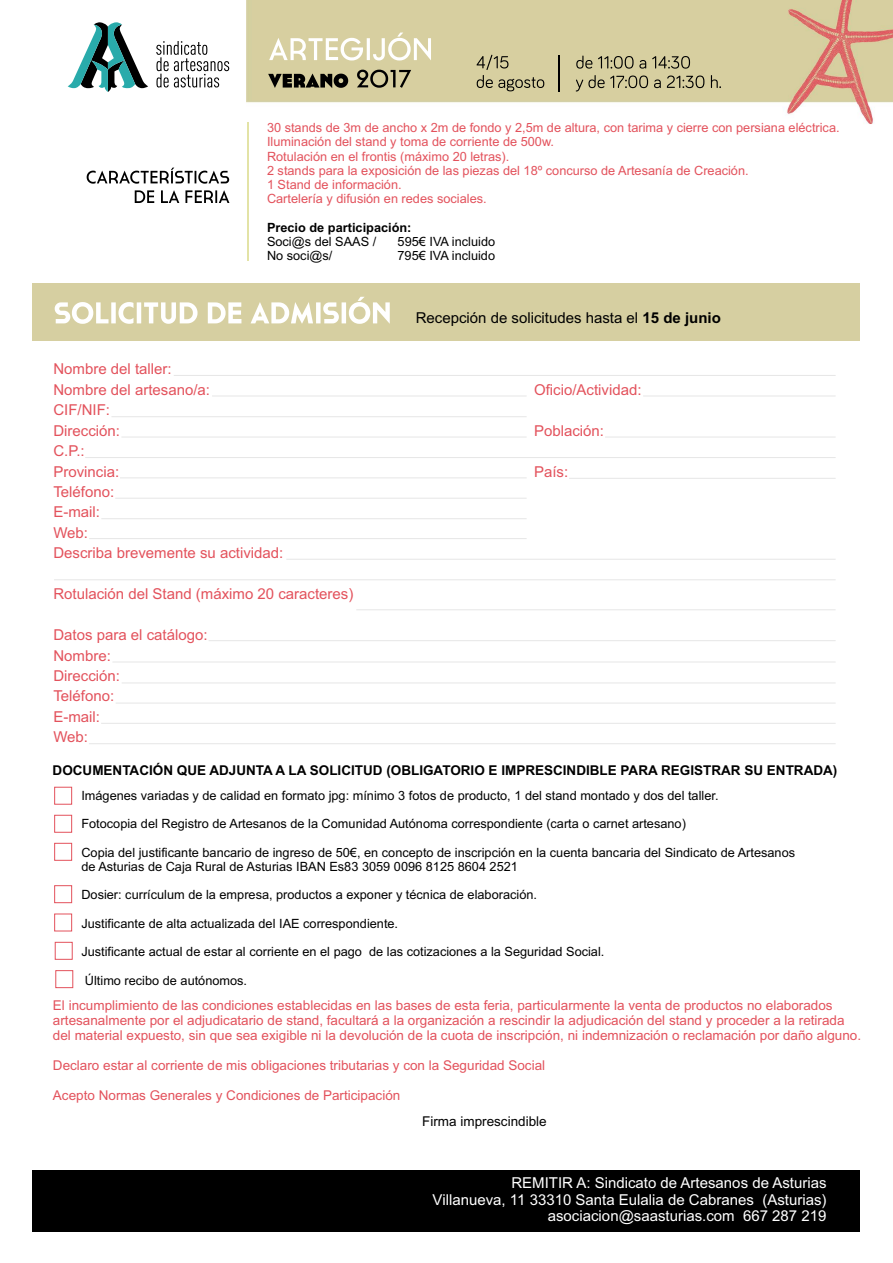
<style>
.page{position:relative;width:893px;height:1263px;background:#fff}
.page>*{position:absolute;margin:0;border:0;box-sizing:border-box;transform-origin:0 0}
.t1{font:15px/20.4px "Arial";color:#e3525c}
.t2{font:15px/16.8px "Arial";color:#fff;text-align:right}
.t3{font:15px "Arial";color:#000}
.t4{font:13.5px/15.1px "Arial";color:#e3525c}
.t5{font:700 13.5px "Arial";color:#000}
.t6{font:13.5px "Arial";color:#000}
.t7{font:12.75px/14.2px "Arial";color:#000}
.t8{font:12.75px/14.2px "Arial";color:#e3525c}
.t9{font:700 12.75px "Arial";color:#000}
.s1{font-weight:700}
</style>
<div class="page">
<img style="left:247px;top:0;width:646px;height:128px">
<svg style="left:156px;top:41px;width:74px;height:47px"></svg>
<svg style="left:68px;top:22px;width:80px;height:70px"></svg>
<div style="left:32px;top:283px;width:828px;height:58px;background:#d6cfa1"></div>
<svg style="left:55px;top:297px;width:335px;height:27px"></svg>
<div style="left:54px;top:787px;width:18px;height:18px;border:1px solid #e3525c"></div>
<div style="left:54px;top:815px;width:18px;height:18px;border:1px solid #e3525c"></div>
<div style="left:54px;top:843px;width:18px;height:18px;border:1px solid #e3525c"></div>
<div style="left:54px;top:885px;width:18px;height:18px;border:1px solid #e3525c"></div>
<div style="left:54px;top:913px;width:18px;height:18px;border:1px solid #e3525c"></div>
<div style="left:55px;top:942px;width:18px;height:18px;border:1px solid #e3525c"></div>
<div style="left:55px;top:970px;width:18px;height:18px;border:1px solid #e3525c"></div>
<svg style="left:87px;top:168px;width:142px;height:35px"></svg>
<svg style="left:268px;top:73px;width:80px;height:15px"></svg>
<svg style="left:357px;top:70px;width:54px;height:18px"></svg>
<svg style="left:476px;top:55px;width:68px;height:36px;background:#bab38b"></svg>
<svg style="left:576px;top:56px;width:145px;height:36px;background:#b9b28a"></svg>
<hr style="left:247px;top:123px;width:1px;height:138px;background:#e3e3a6">
<div style="left:32px;top:1170px;width:828px;height:62px;background:#000"></div>
<hr style="left:174px;top:375px;width:662px;height:1px;background:#e6e6e6">
<hr style="left:212px;top:396px;width:315px;height:1px;background:#e6e6e6">
<hr style="left:111px;top:416px;width:416px;height:1px;background:#e6e6e6">
<hr style="left:121px;top:437px;width:406px;height:1px;background:#e6e6e6">
<hr style="left:85px;top:457px;width:751px;height:1px;background:#e6e6e6">
<hr style="left:120px;top:478px;width:407px;height:1px;background:#e6e6e6">
<hr style="left:115px;top:498px;width:412px;height:1px;background:#e6e6e6">
<hr style="left:101px;top:518px;width:426px;height:1px;background:#e6e6e6">
<hr style="left:89px;top:538px;width:438px;height:1px;background:#e6e6e6">
<hr style="left:286px;top:559px;width:550px;height:1px;background:#e6e6e6">
<hr style="left:356px;top:609px;width:480px;height:1px;background:#e6e6e6">
<hr style="left:54px;top:579px;width:782px;height:1px;background:#e6e6e6">
<hr style="left:209px;top:640px;width:627px;height:1px;background:#e6e6e6">
<hr style="left:112px;top:662px;width:724px;height:1px;background:#e6e6e6">
<hr style="left:122px;top:683px;width:714px;height:1px;background:#e6e6e6">
<hr style="left:116px;top:703px;width:720px;height:1px;background:#e6e6e6">
<hr style="left:101px;top:723px;width:735px;height:1px;background:#e6e6e6">
<hr style="left:89px;top:743px;width:747px;height:1px;background:#e6e6e6">
<hr style="left:643px;top:396px;width:193px;height:1px;background:#e6e6e6">
<hr style="left:605px;top:437px;width:231px;height:1px;background:#e6e6e6">
<hr style="left:569px;top:478px;width:267px;height:1px;background:#e6e6e6">
<svg style="left:269px;top:33px;width:162px;height:28px"></svg>
<hr style="left:559px;top:55px;width:1px;height:36px;background:#000">
<p class="t8" style="left:267px;top:122px;width:574px">30 stands de 3m de ancho x 2m de fondo y 2,5m de altura, con tarima y cierre con persiana eléctrica.<br>Iluminación del stand y toma de corriente de 500w.<br>Rotulación en el frontis (máximo 20 letras).<br>2 stands para la exposición de las piezas del 18º concurso de Artesanía de Creación.<br>1 Stand de información.<br>Cartelería y difusión en redes sociales.</p>
<p class="t9" style="left:267px;top:223px;width:146px">Precio de participación:</p>
<p class="t7" style="left:267px;top:236px;width:111px">Soci@s del SAAS /</p>
<p class="t7" style="left:398px;top:236px;width:99px">595€ IVA incluido</p>
<p class="t7" style="left:267px;top:250px;width:67px">No soci@s/</p>
<p class="t7" style="left:397px;top:250px;width:99px">795€ IVA incluido</p>
<p class="t1" style="left:53px;top:360px;width:232px">Nombre del taller:<br>Nombre del artesano/a:<br>CIF/NIF:<br>Dirección:<br>C.P.:<br>Provincia:<br>Teléfono:<br>E-mail:<br>Web:<br>Describa brevemente su actividad:</p>
<p class="t1" style="left:53px;top:585px;width:302px">Rotulación del Stand (máximo 20 caracteres)</p>
<p class="t1" style="left:53px;top:626px;width:156px">Datos para el catálogo:<br>Nombre:<br>Dirección:<br>Teléfono:<br>E-mail:<br>Web:</p>
<p class="t3" style="left:416px;top:312px;width:307px">Recepción de solicitudes hasta el <span class="s1">15 de junio</span></p>
<p class="t1" style="left:534px;top:381px;width:109px">Oficio/Actividad:</p>
<p class="t1" style="left:534px;top:422px;width:72px">Población:</p>
<p class="t1" style="left:534px;top:463px;width:36px">País:</p>
<p class="t5" style="left:53px;top:765px;width:786px">DOCUMENTACIÓN QUE ADJUNTA A LA SOLICITUD (OBLIGATORIO E IMPRESCINDIBLE PARA REGISTRAR SU ENTRADA)</p>
<p class="t7" style="left:81px;top:789px;width:639px">Imágenes variadas y de calidad en formato jpg: mínimo 3 fotos de producto, 1 del stand montado y dos del taller.</p>
<p class="t7" style="left:81px;top:818px;width:606px">Fotocopia del Registro de Artesanos de la Comunidad Autónoma correspondiente (carta o carnet artesano)</p>
<p class="t7" style="left:81px;top:846px;width:715px">Copia del justificante bancario de ingreso de 50€, en concepto de inscripción en la cuenta bancaria del Sindicato de Artesanos de Asturias de Caja Rural de Asturias IBAN Es83 3059 0096 8125 8604 2521</p>
<p class="t7" style="left:81px;top:889px;width:457px">Dosier: currículum de la empresa, productos a exponer y técnica de elaboración.</p>
<p class="t7" style="left:81px;top:917px;width:318px">Justificante de alta actualizada del IAE correspondiente.</p>
<p class="t7" style="left:81px;top:946px;width:525px">Justificante actual de estar al corriente en el pago de las cotizaciones a la Seguridad Social.</p>
<p class="t7" style="left:85px;top:974px;width:164px">Último recibo de autónomos.</p>
<p class="t4" style="left:53px;top:999px;width:810px">El incumplimiento de las condiciones establecidas en las bases de esta feria, particularmente la venta de productos no elaborados artesanalmente por el adjudicatario de stand, facultará a la organización a rescindir la adjudicación del stand y proceder a la retirada del material expuesto, sin que sea exigible ni la devolución de la cuota de inscripción, ni indemnización o reclamación por daño alguno.</p>
<p class="t4" style="left:53px;top:1059px;width:494px">Declaro estar al corriente de mis obligaciones tributarias y con la Seguridad Social</p>
<p class="t4" style="left:53px;top:1089px;width:349px">Acepto Normas Generales y Condiciones de Participación</p>
<p class="t6" style="left:422px;top:1116px;width:126px">Firma imprescindible</p>
<p class="t2" style="left:433px;top:1175px;width:395px">REMITIR A: Sindicato de Artesanos de Asturias<br>Villanueva, 11 33310 Santa Eulalia de Cabranes (Asturias) asociacion@saasturias.com 667 287 219</p>
</div>
